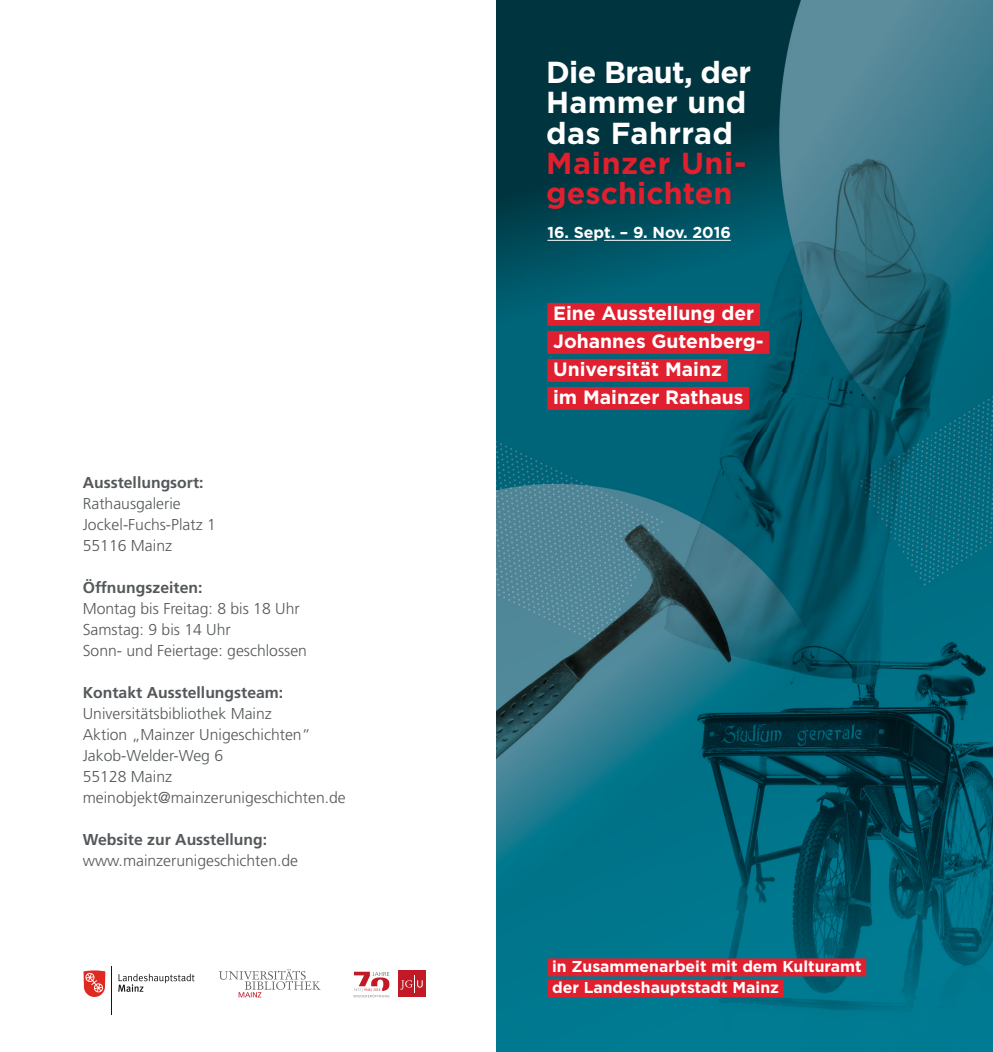
<style>
.page{position:relative;width:993px;height:1052px;background:#fff}
.page>*{position:absolute;margin:0;border:0;box-sizing:border-box;transform-origin:0 0}
.t1{font:700 30.28px/30.3px "Gotham";letter-spacing:.01em;color:#fff}
.t2{font:700 30.28px/30.3px "Gotham";color:#e01f2f}
.t3{font:700 19.25px/28px "Gotham";color:#fff}
.t4{font:300 15.75px/21px "Frutiger LT Std";color:#54585a}
.t5{font:700 15.75px "Frutiger LT Std";color:#54585a}
.t6{font:700 15.75px/21px "Gotham";color:#fff}
</style>
<div class="page">
<img style="left:496px;top:0;width:496px;height:1052px">
<svg style="left:353px;top:971px;width:36px;height:26px"></svg>
<div style="left:398px;top:970px;width:27px;height:27px;background:#c11926"></div>
<svg style="left:400px;top:975px;width:22px;height:17px"></svg>
<svg style="left:118px;top:973px;width:76px;height:19px"></svg>
<hr style="left:111px;top:966px;width:1px;height:49px;background:#151616">
<svg style="left:83px;top:970px;width:22px;height:27px"></svg>
<svg style="left:219px;top:969px;width:101px;height:28px"></svg>
<hr style="left:547px;top:240px;width:46px;height:1px;background:#fff">
<hr style="left:604px;top:240px;width:126px;height:1px;background:#fff">
<div style="left:547px;top:303px;width:212px;height:23px;background:#e01f2f"></div>
<div style="left:547px;top:331px;width:222px;height:23px;background:#e01f2f"></div>
<div style="left:547px;top:359px;width:180px;height:23px;background:#e01f2f"></div>
<div style="left:547px;top:387px;width:202px;height:23px;background:#e01f2f"></div>
<div style="left:547px;top:958px;width:319px;height:18px;background:#e01f2f"></div>
<div style="left:547px;top:979px;width:236px;height:18px;background:#e01f2f"></div>
<p class="t5" style="left:83px;top:473px;width:122px">Ausstellungsort:</p>
<p class="t4" style="left:83px;top:493px;width:134px">Rathausgalerie<br>Jockel-Fuchs-Platz 1<br>55116 Mainz</p>
<p class="t5" style="left:83px;top:578px;width:121px">Öffnungszeiten:</p>
<p class="t4" style="left:83px;top:598px;width:226px">Montag bis Freitag: 8 bis 18 Uhr<br>Samstag: 9 bis 14 Uhr<br>Sonn- und Feiertage: geschlossen</p>
<p class="t5" style="left:83px;top:683px;width:202px">Kontakt Ausstellungsteam:</p>
<p class="t4" style="left:83px;top:703px;width:264px">Universitätsbibliothek Mainz<br>Aktion „Mainzer Unigeschichten“<br>Jakob-Welder-Weg 6<br>55128 Mainz meinobjekt@mainzerunigeschichten.de</p>
<p class="t5" style="left:83px;top:830px;width:186px">Website zur Ausstellung:</p>
<p class="t4" style="left:83px;top:850px;width:217px">www.mainzerunigeschichten.de</p>
<h1 class="t1" style="left:546px;top:56px;width:206px">Die Braut, der<br>Hammer und das Fahrrad</h1>
<h1 class="t2" style="left:546px;top:147px;width:202px">Mainzer Uni&shy;geschichten</h1>
<p class="t6" style="left:547px;top:222px;width:185px">16. Sept. – 9. Nov. 2016</p>
<p class="t3" style="left:553px;top:299px;width:212px">Eine Ausstellung der<br>Johannes Gutenberg-<br>Universität Mainz<br>im Mainzer Rathaus</p>
<p class="t6" style="left:552px;top:956px;width:311px">in Zusammenarbeit mit dem Kulturamt der Landeshauptstadt Mainz</p>
</div>
